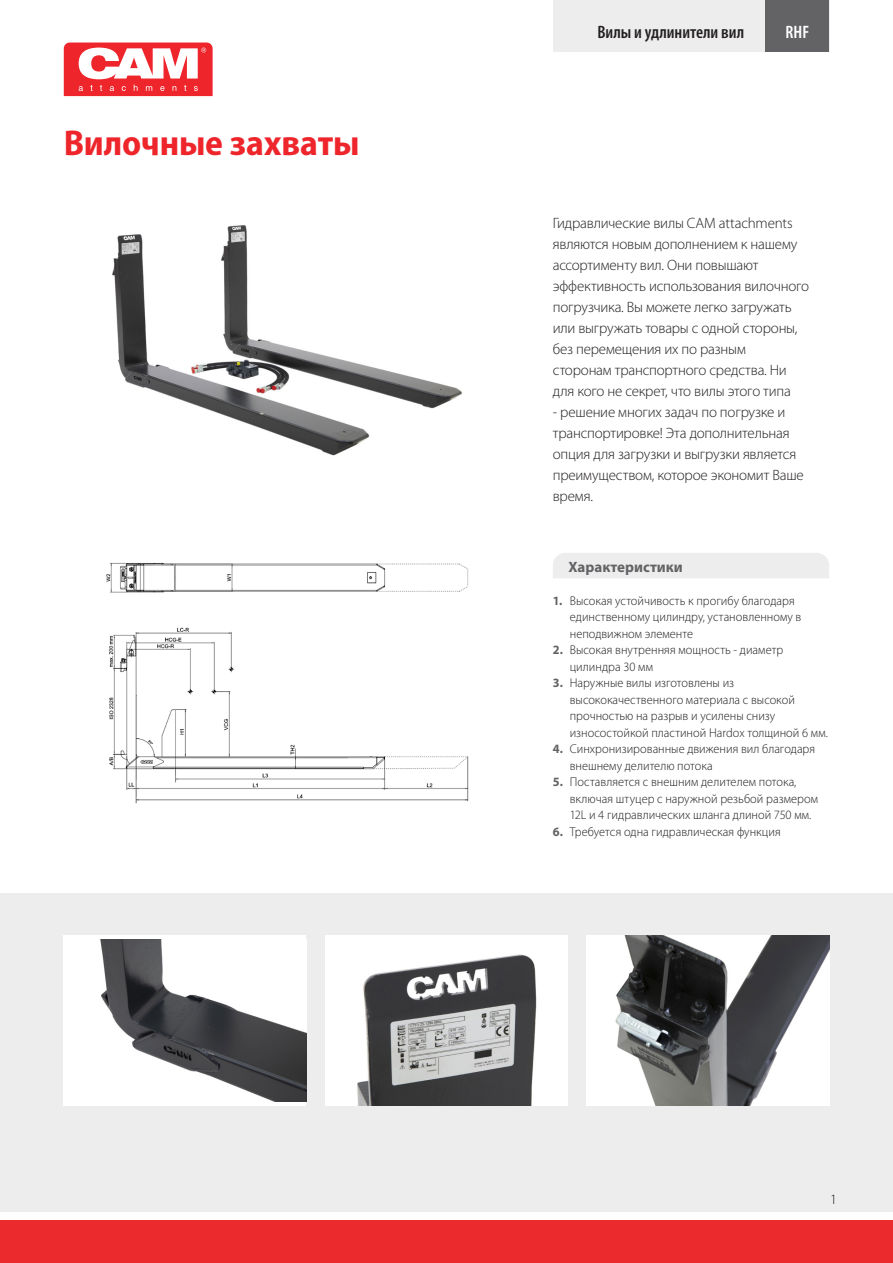
<style>
.page{position:relative;width:893px;height:1263px;background:#fff}
.page>*{position:absolute;margin:0;border:0;box-sizing:border-box;transform-origin:0 0}
.Title_Subchapters{font:700 semi-condensed 36px "Myriad Pro";letter-spacing:-.005em;color:#ee262c}
.t1{font:600 condensed 18px "Myriad Pro";color:#231f20}
.Groepcode{font:600 condensed 18px "Myriad Pro";color:#fff}
.t2{font:300 15px/21px "Myriad Pro";letter-spacing:-.015em;color:#231f20}
.Product_title_grey{font:700 15px "Myriad Pro";color:#636366}
.t3{font:300 14.25px "Myriad Pro";color:#231f20}
.t4{font:300 12.75px/16.5px "Myriad Pro";color:#231f20}
.s1{font-weight:700;color:#636366}
</style>
<div class="page">
<div style="left:0;top:893px;width:893px;height:319px;background:#ededee"></div>
<img style="left:106px;top:563px;width:363px;height:241px">
<img style="left:112px;top:225px;width:350px;height:231px">
<div style="left:553px;top:0;width:276px;height:51px;background:#ededee"></div>
<div style="left:765px;top:0;width:64px;height:51px;background:#636366"></div>
<div style="left:553px;top:553px;width:276px;height:25px;background:#ededee"></div>
<svg style="left:64px;top:43px;width:149px;height:53px"></svg>
<div style="left:64px;top:935px;width:242px;height:171px;background:#fff"></div>
<img style="left:100px;top:940px;width:206px;height:161px">
<div style="left:325px;top:935px;width:243px;height:171px;background:#fff"></div>
<img style="left:357px;top:954px;width:180px;height:152px">
<img style="left:587px;top:935px;width:242px;height:171px">
<div style="left:0;top:1220px;width:893px;height:43px;background:#eb2a2e"></div>
<p class="Title_Subchapters" style="left:64px;top:122px;width:297px">Вилочные захваты</p>
<p class="t1" style="left:597px;top:22px;width:148px">Вилы и удлинители вил</p>
<p class="Groepcode" style="left:785px;top:22px;width:25px">RHF</p>
<p class="t2" style="left:553px;top:213px;width:258px">Гидравлические вилы CAM attachments являются новым дополнением к нашему ассортименту вил. Они повышают эффективность использования вилочного погрузчика. Вы можете легко загружать или выгружать товары с одной стороны, без перемещения их по разным<br>сторонам транспортного средства. Ни для кого не секрет, что вилы этого типа</p>
<p class="t2" style="left:553px;top:402px;width:253px">- решение многих задач по погрузке и транспортировке! Эта дополнительная опция для загрузки и выгрузки является преимуществом, которое экономит Ваше время.</p>
<p class="Product_title_grey" style="left:569px;top:558px;width:116px">Характеристики</p>
<p class="t4" style="left:570px;top:593px;width:233px;text-indent:-17px"><span class="s1">1.</span> Высокая устойчивость к прогибу благодаря единственному цилиндру, установленному в неподвижном элементе</p>
<p class="t4" style="left:570px;top:642px;width:215px;text-indent:-17px"><span class="s1">2.</span> Высокая внутренняя мощность - диаметр цилиндра 30 мм</p>
<p class="t4" style="left:570px;top:675px;width:260px;text-indent:-17px"><span class="s1">3.</span> Наружные вилы изготовлены из высококачественного материала с высокой прочностью на разрыв и усилены снизу износостойкой пластиной Hardox толщиной 6 мм.</p>
<p class="t4" style="left:570px;top:741px;width:247px;text-indent:-17px"><span class="s1">4.</span> Синхронизированные движения вил благодаря внешнему делителю потока</p>
<p class="t4" style="left:570px;top:774px;width:250px;text-indent:-17px"><span class="s1">5.</span> Поставляется с внешним делителем потока, включая штуцер с наружной резьбой размером<br>12L и 4 гидравлических шланга длиной 750 мм.</p>
<p class="t4" style="left:553px;top:824px;width:229px"><span class="s1">6.</span> Требуется одна гидравлическая функция</p>
<p class="t3" style="left:830px;top:1191px;width:8px">1</p>
</div>
